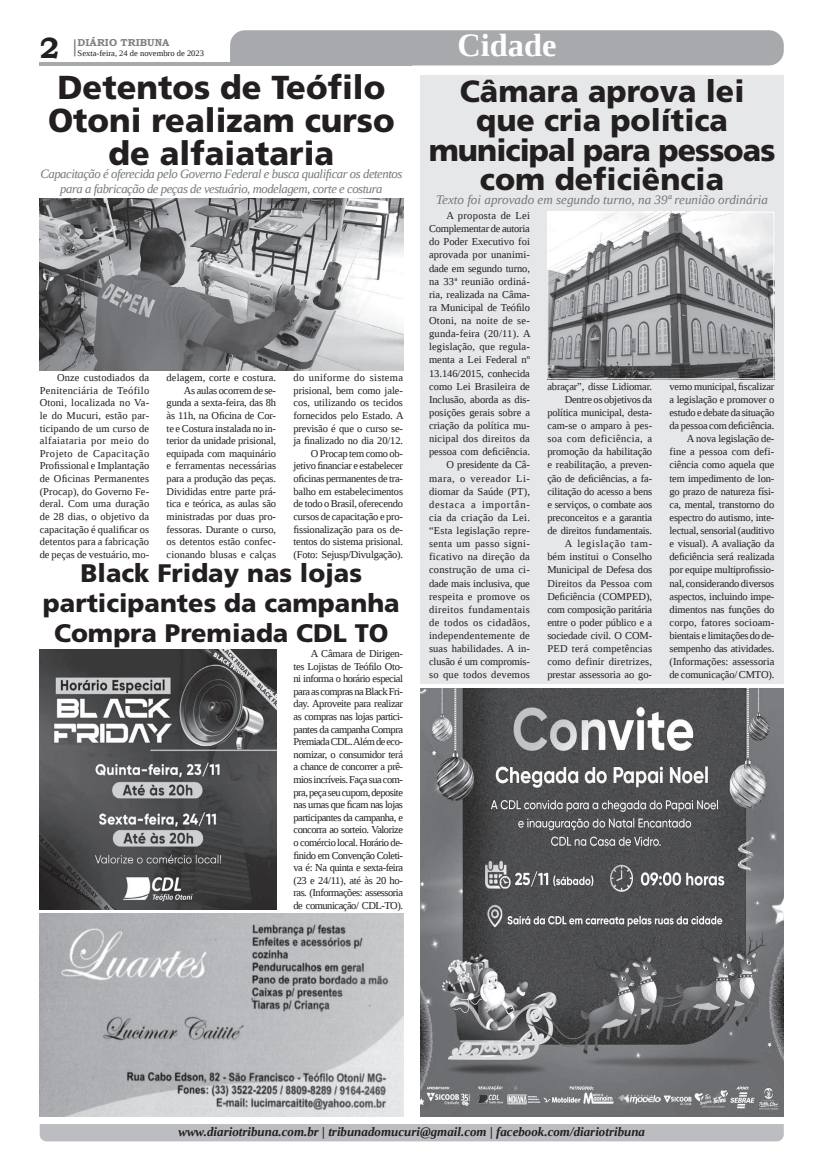
<style>
.page{position:relative;width:821px;height:1166px;background:#fff}
.page>*{position:absolute;margin:0;border:0;box-sizing:border-box;transform-origin:0 0}
.t1{font:900 33.16px/32.7px "Frutiger LT Std";color:#231f20;text-align:center}
.t2{font:700 32.38px "Liberation Serif";color:#fff}
.t3{font:900 30.62px/29.3px "Frutiger LT Std";color:#231f20;text-align:center}
.t4{font:700 29.31px "Bookman Old Style";color:#231f20}
.t5{font:900 25.38px/29.8px "Frutiger LT Std";color:#231f20;text-align:center}
.t6{font:italic 13.12px "Liberation Serif";color:#76787b}
.t7{font:italic 700 12.95px "Liberation Serif";color:#231f20}
.t8{font:italic 12.69px/14.9px "Liberation Serif";letter-spacing:-.035em;color:#76787b;text-align:center}
.t9{font:10.5px/12.6px "Liberation Serif";letter-spacing:-.01em;color:#231f20;text-align:right}
.t10{font:10.5px/13.1px "Liberation Serif";letter-spacing:.01em;color:#231f20;text-align:right}
.t11{font:700 10.06px "Bookman Old Style";color:#808285}
.t12{font:8.4px "Liberation Serif";color:#231f20}
</style>
<div class="page">
<svg style="left:74px;top:39px;width:2px;height:17px"></svg>
<hr style="left:40px;top:62px;width:372px;height:3px;background:#a8a9ad">
<div style="left:230px;top:30px;width:554px;height:35px;background:#a8a9ad"></div>
<div style="left:40px;top:1124px;width:744px;height:17px;background:#bcbdc0"></div>
<div style="left:420px;top:75px;width:364px;height:608px;background:#e6e7e9"></div>
<img style="left:549px;top:214px;width:223px;height:163px">
<div style="left:547px;top:212px;width:227px;height:167px;border:1px solid #fff"></div>
<img style="left:40px;top:650px;width:236px;height:259px">
<img style="left:420px;top:689px;width:364px;height:427px">
<img style="left:40px;top:198px;width:363px;height:172px">
<img style="left:40px;top:913px;width:363px;height:203px">
<h3 class="t4" style="left:40px;top:27px;width:21px">2</h3>
<p class="t11" style="left:78px;top:35px;width:93px">DIÁRIO TRIBUNA</p>
<p class="t12" style="left:78px;top:48px;width:128px">Sexta-feira, 24 de novembro de 2023</p>
<h1 class="t1" style="left:48px;top:71px;width:348px">Detentos de Teófilo<br>Otoni realizam curso de alfaiataria</h1>
<p class="t8" style="left:40px;top:166px;width:363px">Capacitação é oferecida pelo Governo Federal e busca qualificar os detentos para a fabricação de peças de vestuário, modelagem, corte e costura</p>
<p class="t9" style="left:40px;top:371px;width:111px;text-align:justify;text-indent:17px">Onze custodiados da Penitenciária de Teófilo Otoni, localizada no Va&shy;le do Mucuri, estão par&shy;ticipando de um curso de alfaiataria por meio do Projeto de Capacitação Profissional e Implantação de Oficinas Permanentes (Procap), do Governo Fe&shy;deral. Com uma duração de 28 dias, o objetivo da capacitação é qualificar os detentos para a fabricação de peças de vestuário, mo-</p>
<p class="t9" style="left:167px;top:371px;width:111px">delagem, corte e costura.<br>As aulas ocorrem de se&shy;gunda a sexta-feira, das 8h às 11h, na Oficina de Cor&shy;te e Costura instalada no in&shy;terior da unidade prisional, equipada com maquinário e ferramentas necessárias para a produção das peças.<br>Divididas entre parte prá&shy;tica e teórica, as aulas são ministradas por duas pro&shy;fessoras. Durante o curso, os detentos estão confec&shy;cionando blusas e calças</p>
<p class="t9" style="left:294px;top:371px;width:112px">do uniforme do sistema prisional, bem como jale&shy;cos, utilizando os tecidos fornecidos pelo Estado. A previsão é que o curso se&shy;ja finalizado no dia 20/12.<br>O Procap tem como ob&shy;jetivo financiar e estabelecer oficinas permanentes de tra&shy;balho em estabelecimentos de todo o Brasil, oferecendo cursos de capacitação e pro&shy;fissionalização para os de&shy;tentos do sistema prisional. (Foto: Sejusp/Divulgação).</p>
<h3 class="t5" style="left:43px;top:558px;width:358px">Black Friday nas lojas participantes da campanha<br>Compra Premiada CDL TO</h3>
<p class="t9" style="left:293px;top:647px;width:111px;text-align:justify;text-indent:17px">A Câmara de Dirigen&shy;tes Lojistas de Teófilo Oto&shy;ni informa o horário especial para as compras na Black Fri&shy;day. Aproveite para realizar as compras nas lojas partici&shy;pantes da campanha Compra Premiada CDL. Além de eco&shy;nomizar, o consumidor terá a chance de concorrer a prê&shy;mios incríveis. Faça sua com&shy;pra, peça seu cupom, deposite nas urnas que ficam nas lojas participantes da campanha, e concorra ao sorteio. Valorize o comércio local. Horário de&shy;finido em Convenção Coleti&shy;va é: Na quinta e sexta-feira (23 e 24/11), até às 20 ho&shy;ras. (Informações: assessoria de comunicação/ CDL-TO).</p>
<h2 class="t2" style="left:457px;top:24px;width:100px">Cidade</h2>
<h3 class="t3" style="left:429px;top:76px;width:348px">Câmara aprova lei que cria política municipal para pessoas com deficiência</h3>
<p class="t10" style="left:429px;top:209px;width:103px">A proposta de Lei<br>Complementar de autoria do Poder Executivo foi aprovada por unanimi&shy;dade em segundo turno, na 33ª reunião ordiná&shy;ria, realizada na Câma&shy;ra Municipal de Teófilo<br>Otoni, na noite de se&shy;gunda-feira (20/11). A legislação, que regula&shy;menta a Lei Federal nº<br>13.146/2015, conhecida como Lei Brasileira de<br>Inclusão, aborda as dis&shy;posições gerais sobre a criação da política mu&shy;nicipal dos direitos da pessoa com deficiência.<br>O presidente da Câ&shy;mara, o vereador Li&shy;diomar da Saúde (PT), destaca a importân&shy;cia da criação da Lei. “Esta legislação repre&shy;senta um passo signi&shy;ficativo na direção da construção de uma ci&shy;dade mais inclusiva, que respeita e promove os direitos fundamentais de todos os cidadãos, independentemente de suas habilidades. A in&shy;clusão é um compromis&shy;so que todos devemos</p>
<p class="t6" style="left:436px;top:191px;width:333px">Texto foi aprovado em segundo turno, na 39ª reunião ordinária</p>
<p class="t9" style="left:547px;top:379px;width:106px;line-height:13.1px">abraçar”, disse Lidiomar.<br>Dentre os objetivos da política municipal, desta&shy;cam-se o amparo à pes&shy;soa com deficiência, a promoção da habilitação e reabilitação, a preven&shy;ção de deficiências, a fa&shy;cilitação do acesso a bens e serviços, o combate aos preconceitos e a garantia de direitos fundamentais.<br>A legislação tam&shy;bém institui o Conselho<br>Municipal de Defesa dos<br>Direitos da Pessoa com<br>Deficiência (COMPED), com composição paritária entre o poder público e a sociedade civil. O COM-<br>PED terá competências como definir diretrizes, prestar assessoria ao go-</p>
<p class="t9" style="left:670px;top:379px;width:106px;line-height:13.1px">verno municipal, fiscalizar a legislação e promover o estudo e debate da situação da pessoa com deficiência.<br>A nova legislação de&shy;fine a pessoa com defi&shy;ciência como aquela que tem impedimento de lon&shy;go prazo de natureza físi&shy;ca, mental, transtorno do espectro do autismo, inte&shy;lectual, sensorial (auditivo e visual). A avaliação da deficiência será realizada por equipe multiprofissio&shy;nal, considerando diversos aspectos, incluindo impe&shy;dimentos nas funções do corpo, fatores socioam&shy;bientais e limitações do de&shy;sempenho das atividades. (Informações: assessoria de comunicação/ CMTO).</p>
<p class="t7" style="left:178px;top:1123px;width:468px">www.diariotribuna.com.br | tribunadomucuri@gmail.com | facebook.com/diariotribuna</p>
</div>
